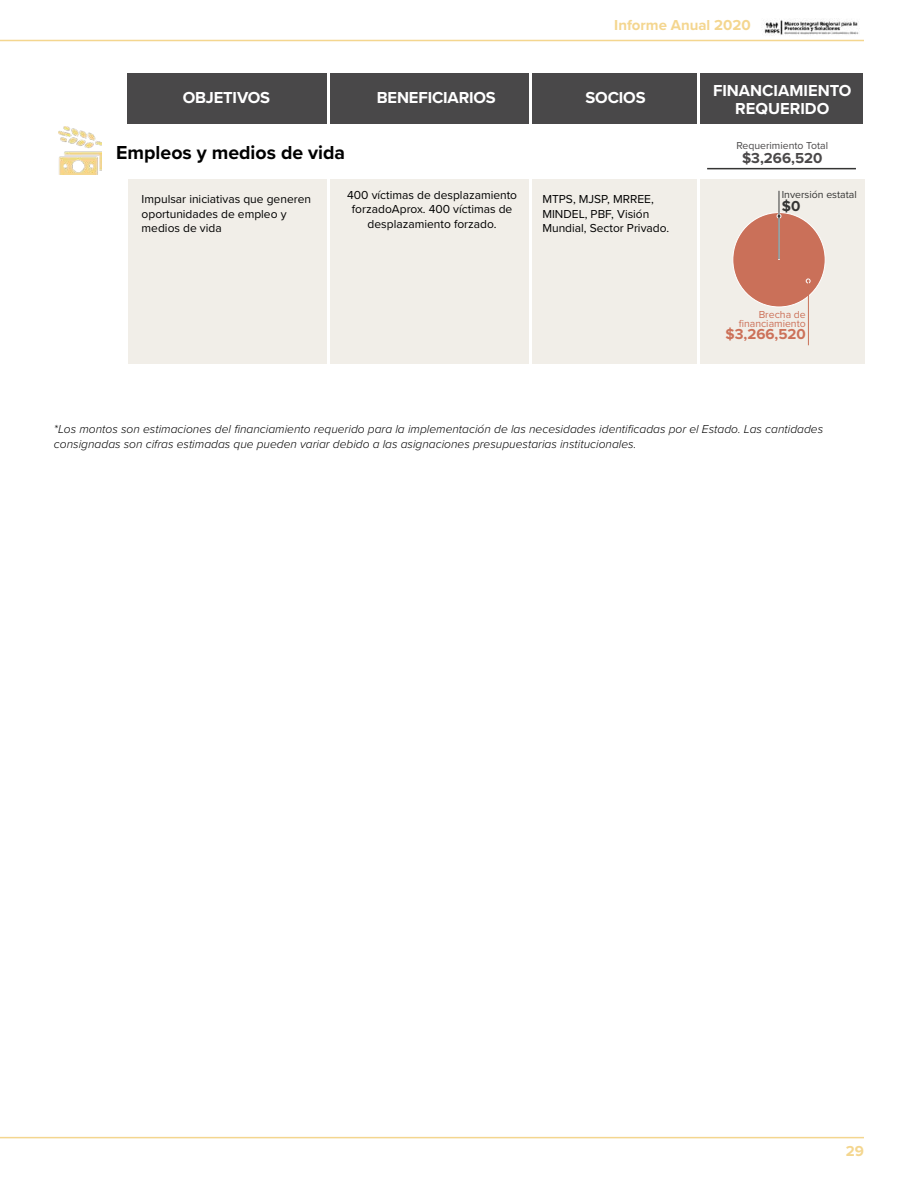
<style>
.page{position:relative;width:918px;height:1188px;background:#fff}
.page>*{position:absolute;margin:0;border:0;box-sizing:border-box;transform-origin:0 0}
.t1{font:700 19.5px "Proxima Nova";color:#000}
.t2{font:700 16.5px/18px "Proxima Nova";letter-spacing:-.01em;color:#fff;text-align:center}
.t3{font:700 15px "Proxima Nova";color:#f4d68f}
.t4{font:700 15px "Proxima Nova";color:#cc7159}
.t5{font:700 15px "Proxima Nova";color:#4a4849}
.t6{font:700 15px "Proxima Nova";color:#353534}
.t7{font:italic 300 12px/14.4px "Proxima Nova";color:#000}
.t8{font:12px/14.4px "Proxima Nova";color:#000}
.t9{font:10.5px/9px "Proxima Nova";color:#cc7159;text-align:right}
.t10{font:10.5px "Proxima Nova";color:#4a4849}
.t11{font:10.5px "Proxima Nova";color:#353534}
</style>
<div class="page">
<hr style="left:0;top:40px;width:864px;height:1px;background:#f4d68f">
<hr style="left:0;top:1137px;width:864px;height:1px;background:#f4d68f">
<img style="left:764px;top:18px;width:95px;height:17px">
<div style="left:128px;top:179px;width:736px;height:185px;background:#f1eee8"></div>
<svg style="left:733px;top:212px;width:92px;height:96px"></svg>
<hr style="left:779px;top:191px;width:1px;height:68px;background:#383938">
<hr style="left:808px;top:280px;width:1px;height:65px;background:#c97159">
<hr style="left:707px;top:168px;width:149px;height:1px;background:#353534">
<img style="left:58px;top:126px;width:43px;height:48px">
<div style="left:128px;top:74px;width:735px;height:50px;background:#494849"></div>
<hr style="left:327px;top:66px;width:3px;height:341px;background:#fff">
<hr style="left:529px;top:64px;width:3px;height:340px;background:#fff">
<hr style="left:697px;top:65px;width:3px;height:339px;background:#fff">
<p class="t3" style="left:614px;top:13px;width:138px">Informe Anual 2020</p>
<h2 class="t2" style="left:183px;top:88px;width:89px">OBJETIVOS</h2>
<h2 class="t2" style="left:377px;top:88px;width:120px">BENEFICIARIOS</h2>
<h2 class="t2" style="left:585px;top:88px;width:62px">SOCIOS</h2>
<h1 class="t1" style="left:116px;top:138px;width:230px">Empleos y medios de vida</h1>
<p class="t8" style="left:142px;top:191px;width:171px">Impulsar iniciativas que generen oportunidades de empleo y medios de vida</p>
<p class="t8" style="left:347px;top:187px;width:171px;text-align:center">400 víctimas de desplazamiento forzadoAprox. 400 víctimas de desplazamiento forzado.</p>
<p class="t8" style="left:542px;top:191px;width:128px">MTPS, MJSP, MRREE,<br>MINDEL, PBF, Visión<br>Mundial, Sector Privado.</p>
<h2 class="t2" style="left:713px;top:81px;width:140px">FINANCIAMIENTO<br>REQUERIDO</h2>
<p class="t10" style="left:736px;top:138px;width:93px">Requerimiento Total</p>
<p class="t5" style="left:742px;top:147px;width:82px">$3,266,520</p>
<p class="t11" style="left:782px;top:186px;width:76px">Inversión estatal</p>
<p class="t6" style="left:782px;top:195px;width:20px">$0</p>
<p class="t9" style="left:739px;top:310px;width:69px">Brecha de financiamiento</p>
<p class="t4" style="left:726px;top:323px;width:82px">$3,266,520</p>
<p class="t7" style="left:54px;top:421px;width:771px">*Los montos son estimaciones del financiamiento requerido para la implementación de las necesidades identificadas por el Estado. Las cantidades consignadas son cifras estimadas que pueden variar debido a las asignaciones presupuestarias institucionales.</p>
<p class="t3" style="left:846px;top:1140px;width:20px">29</p>
</div>
